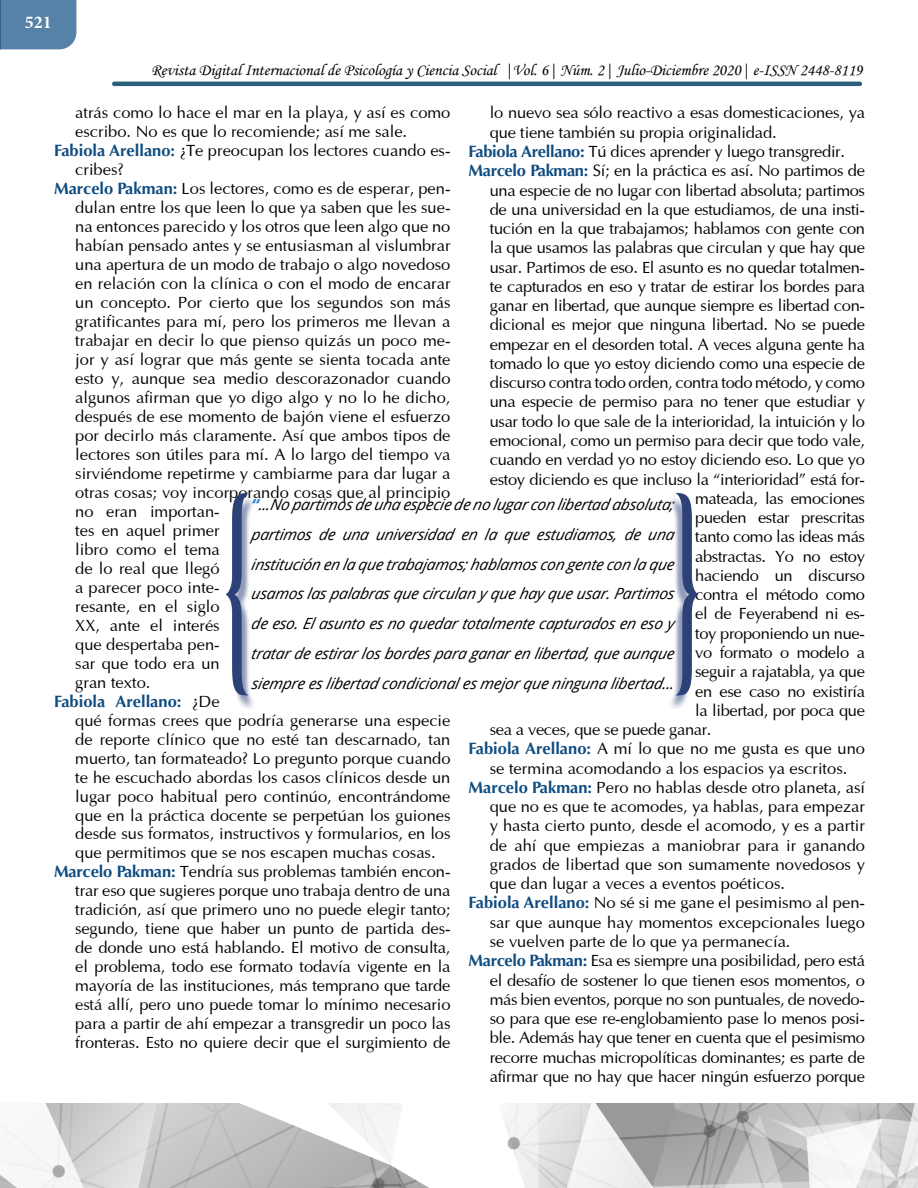
<style>
.page{position:relative;width:918px;height:1188px;background:#fff}
.page>*{position:absolute;margin:0;border:0;box-sizing:border-box;transform-origin:0 0}
.t1{font:700 18px "Minion Pro";color:#fff}
.t2{font:16.5px/18.9px "Optima";color:#000}
.t3{font:16.5px "Optima";letter-spacing:-.02em;color:#000}
.t4{font:16.5px "Monotype Corsiva";color:#000}
.Nivel3{font:italic 15.45px/29.7px "Open Sans";letter-spacing:-.01em;color:#000}
.s1{font-weight:700;color:#0f4c81}
.s2{font-weight:800;color:#3888d9}
</style>
<div class="page">
<hr style="left:112px;top:82px;width:750px;height:4px;background:#2b607d;border-radius:2px">
<img style="left:0;top:1103px;width:918px;height:84px">
<div style="left:0;top:0;width:76px;height:49px;background:#5782a7"></div>
<img style="left:225px;top:492px;width:28px;height:217px">
<img style="left:667px;top:492px;width:31px;height:217px">
<p class="t1" style="left:25px;top:10px;width:28px">521</p>
<p class="t4" style="left:151px;top:60px;width:713px">Revista Digital Internacional de Psicología y Ciencia Social |Vol. 6| Núm. 2| Julio-Diciembre 2020| e-ISSN 2448-8119</p>
<p class="t2" style="left:75px;top:102px;width:377px">atrás como lo hace el mar en la playa, y así es como escribo. No es que lo recomiende; así me sale.</p>
<p class="t2" style="left:75px;top:140px;width:377px;text-indent:-21px"><span class="s1">Fabiola Arellano:</span> ¿Te preocupan los lectores cuando es&shy;cribes?</p>
<p class="t2" style="left:75px;top:178px;width:377px;text-indent:-21px"><span class="s1">Marcelo Pakman:</span> Los lectores, como es de esperar, pen&shy;dulan entre los que leen lo que ya saben que les sue&shy;na entonces parecido y los otros que leen algo que no habían pensado antes y se entusiasman al vislumbrar una apertura de un modo de trabajo o algo novedoso en relación con la clínica o con el modo de encarar un concepto. Por cierto que los segundos son más gratificantes para mí, pero los primeros me llevan a trabajar en decir lo que pienso quizás un poco me&shy;jor y así lograr que más gente se sienta tocada ante esto y, aunque sea medio descorazonador cuando algunos afirman que yo digo algo y no lo he dicho, después de ese momento de bajón viene el esfuerzo por decirlo más claramente. Así que ambos tipos de lectores son útiles para mí. A lo largo del tiempo va sirviéndome repetirme y cambiarme para dar lugar a otras cosas; voy incorporando cosas que al principio no eran importan-<br>tes en aquel primer<br>libro como el tema<br>de lo real que llegó<br>a parecer poco inte-<br>resante, en el siglo<br>XX, ante el interés<br>que despertaba pen-<br>sar que todo era un<br>gran texto.</p>
<p class="t2" style="left:75px;top:690px;width:377px;text-indent:-21px"><span class="s1">Fabiola Arellano:</span> ¿De<br>qué formas crees que podría generarse una especie de reporte clínico que no esté tan descarnado, tan muerto, tan formateado? Lo pregunto porque cuando te he escuchado abordas los casos clínicos desde un lugar poco habitual pero continúo, encontrándome que en la práctica docente se perpetúan los guiones desde sus formatos, instructivos y formularios, en los que permitimos que se nos escapen muchas cosas.</p>
<p class="t2" style="left:75px;top:861px;width:377px;text-align:justify;text-indent:-21px"><span class="s1">Marcelo Pakman:</span> Tendría sus problemas también encon&shy;trar eso que sugieres porque uno trabaja dentro de una tradición, así que primero uno no puede elegir tanto; segundo, tiene que haber un punto de partida des&shy;de donde uno está hablando. El motivo de consulta, el problema, todo ese formato todavía vigente en la mayoría de las instituciones, más temprano que tarde está allí, pero uno puede tomar lo mínimo necesario para a partir de ahí empezar a transgredir un poco las fronteras. Esto no quiere decir que el surgimiento de</p>
<p class="t2" style="left:490px;top:102px;width:377px">lo nuevo sea sólo reactivo a esas domesticaciones, ya que tiene también su propia originalidad.</p>
<p class="t3" style="left:469px;top:139px;width:378px"><span class="s1">Fabiola Arellano:</span> Tú dices aprender y luego transgredir.</p>
<p class="t3" style="left:469px;top:158px;width:398px"><span class="s1">Marcelo Pakman:</span> Sí; en la práctica es así. No partimos de</p>
<p class="t3" style="left:490px;top:177px;width:377px">una especie de no lugar con libertad absoluta; partimos</p>
<p class="t3" style="left:490px;top:197px;width:377px">de una universidad en la que estudiamos, de una insti-</p>
<p class="t3" style="left:490px;top:216px;width:377px">tución en la que trabajamos; hablamos con gente con</p>
<p class="t3" style="left:490px;top:235px;width:377px">la que usamos las palabras que circulan y que hay que</p>
<p class="t3" style="left:490px;top:255px;width:377px">usar. Partimos de eso. El asunto es no quedar totalmen-</p>
<p class="t3" style="left:490px;top:274px;width:377px">te capturados en eso y tratar de estirar los bordes para</p>
<p class="t3" style="left:490px;top:293px;width:377px">ganar en libertad, que aunque siempre es libertad con-</p>
<p class="t3" style="left:490px;top:312px;width:377px">dicional es mejor que ninguna libertad. No se puede</p>
<p class="t3" style="left:490px;top:332px;width:377px">empezar en el desorden total. A veces alguna gente ha</p>
<p class="t3" style="left:490px;top:351px;width:377px">tomado lo que yo estoy diciendo como una especie de</p>
<p class="t3" style="left:490px;top:370px;width:377px">discurso contra todo orden, contra todo método, y como</p>
<p class="t3" style="left:490px;top:389px;width:377px">una especie de permiso para no tener que estudiar y</p>
<p class="t3" style="left:490px;top:409px;width:377px">usar todo lo que sale de la interioridad, la intuición y lo</p>
<p class="t3" style="left:490px;top:428px;width:377px">emocional, como un permiso para decir que todo vale,</p>
<p class="t3" style="left:490px;top:447px;width:377px">cuando en verdad yo no estoy diciendo eso. Lo que yo</p>
<p class="t3" style="left:490px;top:467px;width:377px">estoy diciendo es que incluso la “interioridad” está for-</p>
<p class="t3" style="left:695px;top:486px;width:171px">mateada, las emociones</p>
<p class="t3" style="left:695px;top:505px;width:171px">pueden estar prescritas</p>
<p class="t3" style="left:695px;top:524px;width:171px">tanto como las ideas más</p>
<p class="t3" style="left:695px;top:544px;width:171px">abstractas. Yo no estoy</p>
<p class="t3" style="left:695px;top:563px;width:171px">haciendo un discurso</p>
<p class="t3" style="left:695px;top:582px;width:171px">contra el método como</p>
<p class="t3" style="left:695px;top:601px;width:171px">el de Feyerabend ni es-</p>
<p class="t3" style="left:695px;top:621px;width:171px">toy proponiendo un nue-</p>
<p class="t3" style="left:695px;top:640px;width:171px">vo formato o modelo a</p>
<p class="t3" style="left:695px;top:659px;width:171px">seguir a rajatabla, ya que</p>
<p class="t3" style="left:695px;top:678px;width:171px">en ese caso no existiría</p>
<p class="t3" style="left:695px;top:698px;width:171px">la libertad, por poca que</p>
<p class="t3" style="left:490px;top:717px;width:223px">sea a veces, que se puede ganar.</p>
<p class="t2" style="left:469px;top:738px;width:398px;text-align:center"><span class="s1">Fabiola Arellano:</span> A mí lo que no me gusta es que uno se termina acomodando a los espacios ya escritos.</p>
<p class="t2" style="left:490px;top:776px;width:377px;text-align:justify;text-indent:-21px"><span class="s1">Marcelo Pakman:</span> Pero no hablas desde otro planeta, así que no es que te acomodes, ya hablas, para empezar y hasta cierto punto, desde el acomodo, y es a partir de ahí que empiezas a maniobrar para ir ganando grados de libertad que son sumamente novedosos y que dan lugar a veces a eventos poéticos.</p>
<p class="t2" style="left:490px;top:892px;width:377px;text-align:justify;text-indent:-21px"><span class="s1">Fabiola Arellano:</span> No sé si me gane el pesimismo al pen&shy;sar que aunque hay momentos excepcionales luego se vuelven parte de lo que ya permanecía.</p>
<p class="t2" style="left:490px;top:950px;width:377px;text-align:justify;text-indent:-21px"><span class="s1">Marcelo Pakman:</span> Esa es siempre una posibilidad, pero está el desafío de sostener lo que tienen esos momentos, o más bien eventos, porque no son puntuales, de novedo&shy;so para que ese re-englobamiento pase lo menos posi&shy;ble. Además hay que tener en cuenta que el pesimismo recorre muchas micropolíticas dominantes; es parte de afirmar que no hay que hacer ningún esfuerzo porque</p>
<p class="Nivel3" style="left:251px;top:489px;width:428px"><span class="s2">“</span>...No p artimosdeuna esp eciedeno lugarcon libertad absoluta; p artimos de una universidad en la que estudiamos, de una institución en la quetrabajamos; hablamoscon gentecon la que usamoslasp alabrasquecirculan y quehay queusar.Partimos deeso.Elasunto esno quedartotalmentecap turadosen eso y tratardeestirarlosbordesp ara ganaren libertad, queaunque siemp reeslibertad condicionalesmejorqueninguna libertad...</p>
</div>
